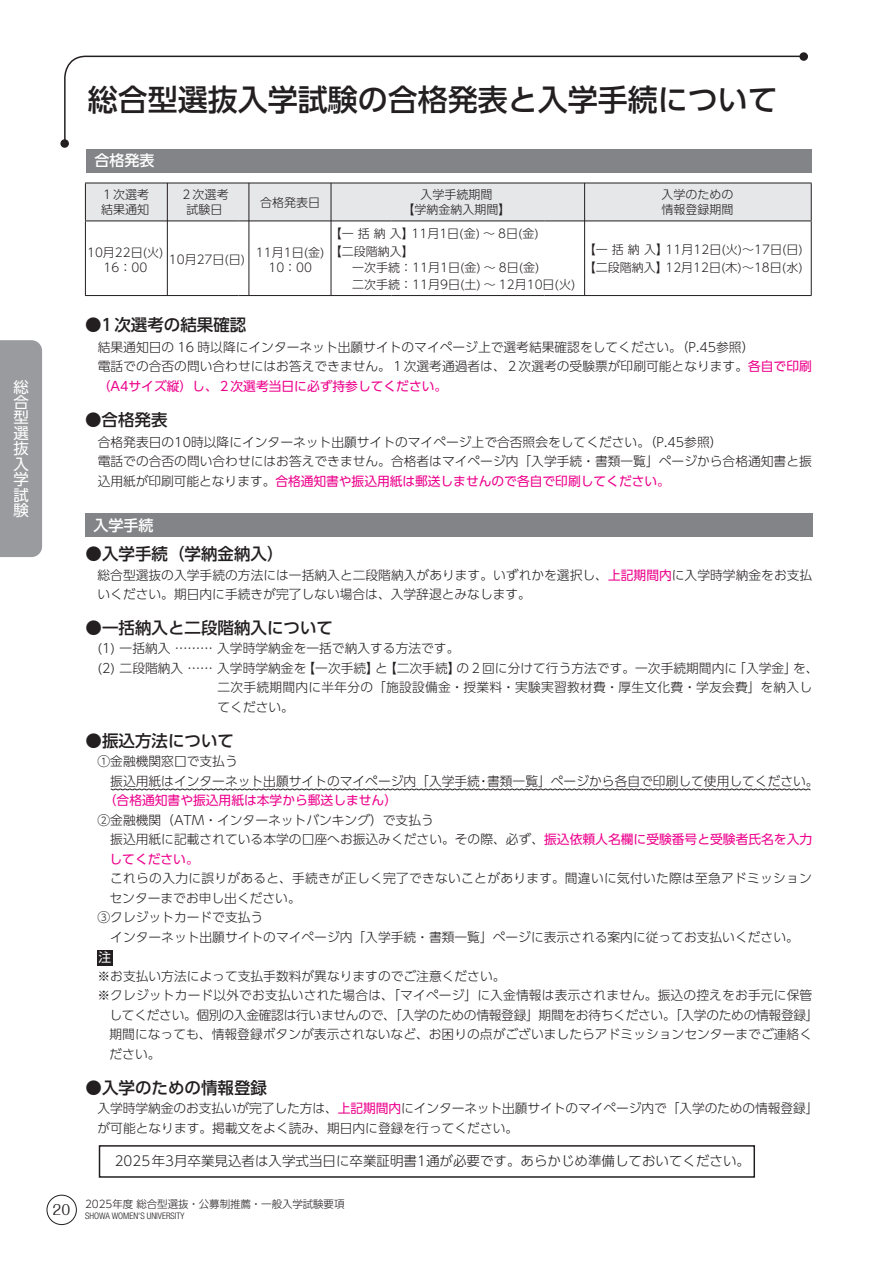
<style>
.page{position:relative;width:893px;height:1263px;background:#fff}
.page>*{position:absolute;margin:0;border:0;box-sizing:border-box;transform-origin:0 0}
.t1{font:500 30px "UD Shin Go Pro";color:#231f20}
.t2{font:500 16.5px "UD Shin Go Pro";color:#231f20}
.t3{font:15.45px/15.5px "UD Shin Go NT Pro";color:#fff;text-align:justify}
.t4{font:500 15px "UD Shin Go Pro";color:#fff}
.t5{font:300 13.5px "UD Shin Go Pro";color:#231f20}
.t6{font:300 12.75px/19.5px "UD Shin Go Pro";color:#231f20}
.t7{font:300 12.75px "UD Shin Go Pro";letter-spacing:.02em;color:#231f20}
.t8{font:300 12.75px "UD Shin Go Pro";letter-spacing:-.025em;color:#231f20}
.t9{font:12.75px "UD Shin Go Pro";color:#ed028c}
.t10{font:12.75px "UD Shin Go Pro";color:#fff}
.t11{font:300 12px/15px "UD Shin Go Pro";color:#231f20}
.t12{font:300 10.5px "UD Shin Go NT Pro";letter-spacing:-.01em;color:#231f20}
.t13{font:300 condensed 9px "Helvetica Neue LT Com";color:#231f20}
.s1{font-weight:400;color:#ed028c}
</style>
<div class="page">
<div style="left:60px;top:139px;width:9px;height:9px;background:#231f20;border-radius:50%"></div>
<svg style="left:63px;top:55px;width:736px;height:86px"></svg>
<div style="left:799px;top:52px;width:9px;height:9px;background:#231f20;border-radius:50%"></div>
<div style="left:85px;top:514px;width:727px;height:23px;background:#828487"></div>
<div style="left:85px;top:183px;width:726px;height:38px;background:#e6e7e9"></div>
<hr style="left:85px;top:183px;width:1px;height:38px;background:#231f20">
<hr style="left:85px;top:183px;width:727px;height:1px;background:#231f20">
<hr style="left:811px;top:183px;width:1px;height:38px;background:#231f20">
<hr style="left:85px;top:221px;width:153px;height:1px;background:#231f20">
<hr style="left:85px;top:221px;width:1px;height:74px;background:#231f20">
<hr style="left:238px;top:221px;width:154px;height:1px;background:#231f20">
<hr style="left:167px;top:183px;width:1px;height:112px;background:#231f20">
<hr style="left:392px;top:221px;width:153px;height:1px;background:#231f20">
<hr style="left:249px;top:183px;width:1px;height:112px;background:#231f20">
<hr style="left:545px;top:221px;width:267px;height:1px;background:#231f20">
<hr style="left:331px;top:183px;width:1px;height:112px;background:#231f20">
<hr style="left:584px;top:183px;width:1px;height:112px;background:#231f20">
<hr style="left:811px;top:221px;width:1px;height:74px;background:#231f20">
<hr style="left:85px;top:295px;width:153px;height:1px;background:#231f20">
<hr style="left:238px;top:295px;width:154px;height:1px;background:#231f20">
<hr style="left:392px;top:295px;width:153px;height:1px;background:#231f20">
<hr style="left:545px;top:295px;width:267px;height:1px;background:#231f20">
<div style="left:86px;top:149px;width:726px;height:23px;background:#828487"></div>
<div style="left:99px;top:1145px;width:656px;height:33px;border:1px solid #231f20"></div>
<div style="left:97px;top:950px;width:16px;height:15px;background:#231f20"></div>
<svg style="left:110px;top:788px;width:701px;height:2px"></svg>
<div style="left:0;top:340px;width:42px;height:217px;background:#999b9e"></div>
<div style="left:47px;top:1195px;width:30px;height:30px;border:1px solid #231f20;border-radius:50%"></div>
<p class="t3" style="left:14px;top:379px;width:17px">総合型選抜入学試験</p>
<p class="t1" style="left:88px;top:76px;width:692px">総合型選抜入学試験の合格発表と入学手続について</p>
<p class="t4" style="left:95px;top:148px;width:62px">合格発表</p>
<p class="t11" style="left:181px;top:187px;width:49px;line-height:14.4px;text-align:center">２次選考試験日</p>
<p class="t11" style="left:260px;top:195px;width:61px">合格発表日</p>
<p class="t11" style="left:402px;top:187px;width:109px;text-align:center">入学手続期間<br>【学納金納入期間】</p>
<p class="t11" style="left:661px;top:186px;width:73px">入学のための情報登録期間</p>
<p class="t11" style="left:330px;top:225px;width:211px">【一括納入】11月1日(金) ～ 8日(金)</p>
<p class="t11" style="left:352px;top:259px;width:225px;line-height:16.5px">一次手続：11月1日(金) ～ 8日(金)<br>二次手続：11月9日(土) ～ 12月10日(火)</p>
<p class="t11" style="left:101px;top:187px;width:49px;line-height:14.4px">１次選考結果通知</p>
<p class="t11" style="left:87px;top:244px;width:78px;text-align:center">10月22日(火)<br>16：00</p>
<p class="t11" style="left:268px;top:244px;width:147px;text-indent:-12px">11月1日(金) 【二段階納入】<br>10：00</p>
<p class="t11" style="left:584px;top:240px;width:221px;line-height:18px">【一括納入】11月12日(火)～17日(日)【二段階納入】12月12日(木)～18日(水)</p>
<p class="t11" style="left:169px;top:251px;width:78px">10月27日(日)</p>
<p class="t2" style="left:85px;top:311px;width:163px">●1次選考の結果確認</p>
<p class="t6" style="left:85px;top:337px;width:728px">　結果通知日の 16 時以降にインターネット出願サイトのマイページ上で選考結果確認をしてください。（P.45参照）<br>　電話での合否の問い合わせにはお答えできません。１次選考通過者は、２次選考の受験票が印刷可能となります。<span class="s1">各自で印刷　（A4サイズ縦）し、２次選考当日に必ず持参してください。</span></p>
<p class="t2" style="left:85px;top:406px;width:84px">●合格発表</p>
<p class="t6" style="left:98px;top:432px;width:715px;text-indent:-13px">　合格発表日の10時以降にインターネット出願サイトのマイページ上で合否照会をしてください。（P.45参照）<br>電話での合否の問い合わせにはお答えできません。合格者はマイページ内「入学手続・書類一覧」ページから合格通知書と振込用紙が印刷可能となります。<span class="s1">合格通知書や振込用紙は郵送しませんので各自で印刷してください。</span></p>
<p class="t4" style="left:94px;top:513px;width:61px">入学手続</p>
<p class="t2" style="left:85px;top:540px;width:200px">●入学手続（学納金納入）</p>
<p class="t6" style="left:97px;top:564px;width:716px">総合型選抜の入学手続の方法には一括納入と二段階納入があります。いずれかを選択し、<span class="s1">上記期間内</span>に入学時学納金をお支払いください。期日内に手続きが完了しない場合は、入学辞退とみなします。</p>
<p class="t2" style="left:85px;top:614px;width:249px">●一括納入と二段階納入について</p>
<p class="t6" style="left:97px;top:638px;width:363px">(1) 一括納入 ……… 入学時学納金を一括で納入する方法です。</p>
<p class="t6" style="left:97px;top:658px;width:723px">(2) 二段階納入 …… 入学時学納金を【一次手続】と【二次手続】の２回に分けて行う方法です。一次手続期間内に「入学金」を、</p>
<p class="t7" style="left:218px;top:677px;width:596px">二次手続期間内に半年分の「施設設備金・授業料・実験実習教材費・厚生文化費・学友会費」を納入し</p>
<p class="t6" style="left:218px;top:697px;width:78px">てください。</p>
<p class="t2" style="left:85px;top:727px;width:150px">●振込方法について</p>
<p class="t6" style="left:97px;top:751px;width:142px">①金融機関窓口で支払う</p>
<p class="t6" style="left:97px;top:771px;width:723px">　振込用紙はインターネット出願サイトのマイページ内「入学手続・書類一覧」ページから各自で印刷して使用してください。</p>
<p class="t9" style="left:104px;top:790px;width:295px">（合格通知書や振込用紙は本学から郵送しません）</p>
<p class="t6" style="left:97px;top:810px;width:338px">②金融機関（ATM・インターネットバンキング）で支払う</p>
<p class="t6" style="left:97px;top:829px;width:716px">　振込用紙に記載されている本学の口座へお振込みください。その際、必ず、<span class="s1">振込依頼人名欄に受験番号と受験者氏名を入力</span></p>
<p class="t9" style="left:110px;top:848px;width:91px">してください。</p>
<p class="t7" style="left:110px;top:868px;width:703px">これらの入力に誤りがあると、手続きが正しく完了できないことがあります。間違いに気付いた際は至急アドミッション</p>
<p class="t6" style="left:110px;top:887px;width:193px">センターまでお申し出ください。</p>
<p class="t6" style="left:98px;top:907px;width:167px">③クレジットカードで支払う</p>
<p class="t6" style="left:98px;top:926px;width:703px">　インターネット出願サイトのマイページ内「入学手続・書類一覧」ページに表示される案内に従ってお支払いください。</p>
<p class="t6" style="left:98px;top:965px;width:409px">※お支払い方法によって支払手数料が異なりますのでご注意ください。</p>
<p class="t6" style="left:98px;top:985px;width:716px">※クレジットカード以外でお支払いされた場合は、「マイページ」に入金情報は表示されません。振込の控えをお手元に保管</p>
<p class="t8" style="left:110px;top:1004px;width:711px">してください。個別の入金確認は行いませんので、「入学のための情報登録」期間をお待ちください。「入学のための情報登録」</p>
<p class="t6" style="left:110px;top:1024px;width:704px">期間になっても、情報登録ボタンが表示されないなど、お困りの点がございましたらアドミッションセンターまでご連絡く</p>
<p class="t6" style="left:110px;top:1043px;width:52px">ださい。</p>
<p class="t2" style="left:85px;top:1074px;width:183px">●入学のための情報登録</p>
<p class="t6" style="left:97px;top:1098px;width:723px">入学時学納金のお支払いが完了した方は、<span class="s1">上記期間内</span>にインターネット出願サイトのマイページ内で「入学のための情報登録」が可能となります。掲載文をよく読み、期日内に登録を行ってください。</p>
<p class="t10" style="left:99px;top:947px;width:14px">注</p>
<p class="t5" style="left:115px;top:1150px;width:637px">2025年3月卒業見込者は入学式当日に卒業証明書1通が必要です。あらかじめ準備しておいてください。</p>
<p class="t12" style="left:85px;top:1196px;width:261px">2025年度 総合型選抜・公募制推薦・一般入学試験要項</p>
<p class="t13" style="left:53px;top:1210px;width:133px"><sup>20</sup> SHOWA WOMEN'S UNIVERSITY</p>
</div>
